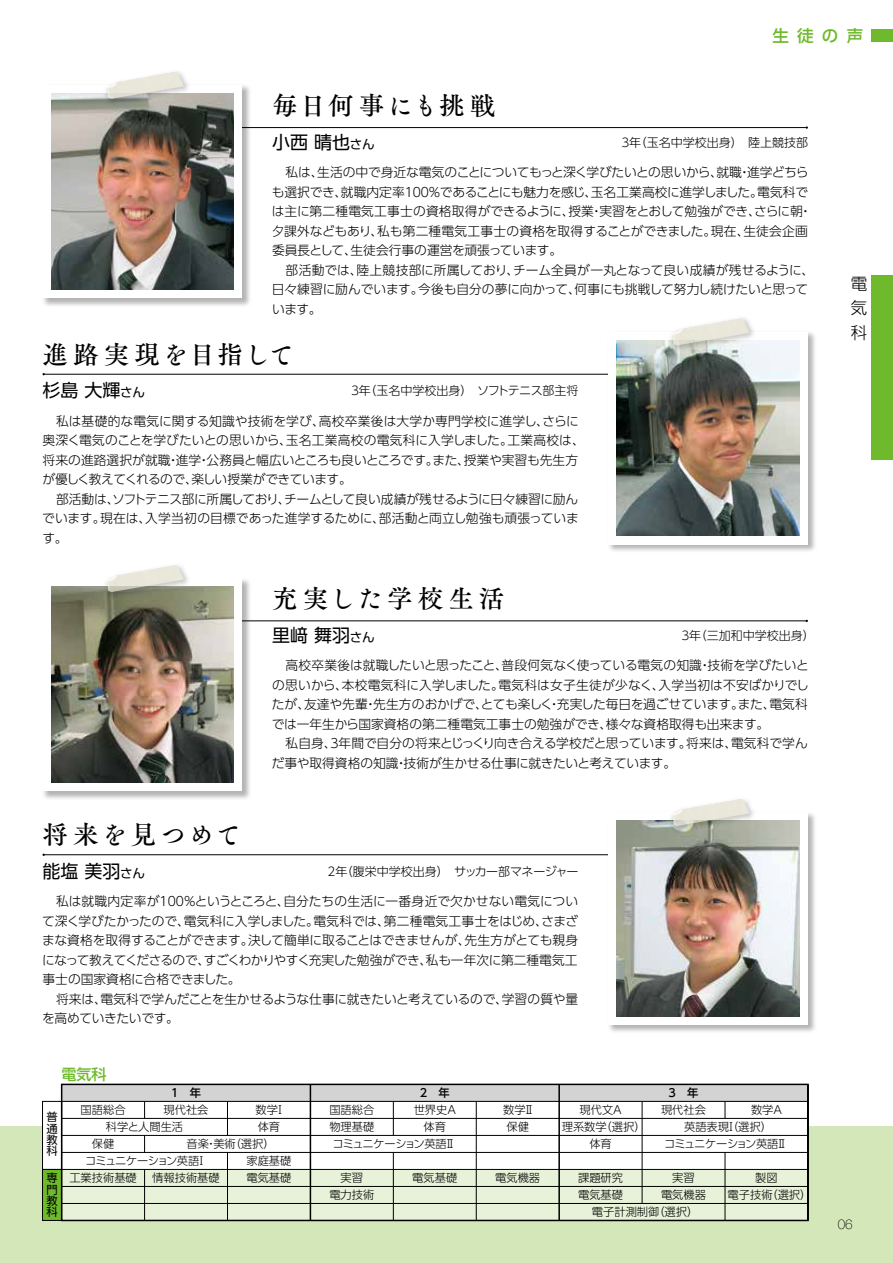
<style>
.page{position:relative;width:893px;height:1263px;background:#fff}
.page>*{position:absolute;margin:0;border:0;box-sizing:border-box;transform-origin:0 0}
.t1{font:25.5px "Tsuku A Old Min Pr 6 D";letter-spacing:.11em;color:#000}
.t2{font:25.5px "Tsuku A Old Min Pr 6 D";letter-spacing:.1em;color:#000}
.t3{font:25.5px "Tsuku A Old Min Pr 6 D";letter-spacing:.2em;color:#000}
.t4{font:25.5px "Tsuku A Old Min Pr 6 D";letter-spacing:.13em;color:#000}
.t5{font:18px "UD Shin Go Pro";color:#000}
.t6{font:500 16.5px "UD Shin Go Pro";color:#6fba2c}
.t7{font:300 16.5px/24.8px "UD Shin Go Pro";color:#000;text-align:justify}
.t8{font:500 15px "UD Shin Go Pro";color:#6fba2c}
.t9{font:100 13.5px "Helvetica Neue";color:#000}
.t10{font:300 12.75px/19.5px "UD Shin Go Pro";letter-spacing:-.01em;color:#000}
.t11{font:300 12px "UD Shin Go Pro";color:#000}
.t12{font:300 12px "UD Shin Go Pro";letter-spacing:-.02em;color:#000}
.t13{font:300 11.25px/17px "UD Shin Go Pro";color:#000;text-align:center}
.t14{font:300 11.25px "UD Shin Go Pro";letter-spacing:-.075em;color:#000}
.t15{font:300 11.25px/17px "UD Shin Go Pro";letter-spacing:-.035em;color:#000;text-align:center}
.t16{font:500 11.25px "UD Shin Go Pro";color:#000}
.t17{font:11.25px/11.2px "UD Shin Go Pro";color:#000;text-align:justify}
.s1{font-size:12.6px}
</style>
<div class="page">
<div style="left:0;top:1127px;width:893px;height:136px;background:#d4e7b9"></div>
<div style="left:43px;top:1169px;width:19px;height:51px;background:#6fba2c"></div>
<div style="left:43px;top:1101px;width:19px;height:68px;background:#fff"></div>
<div style="left:62px;top:1169px;width:746px;height:51px;background:#e8f2d9"></div>
<div style="left:62px;top:1101px;width:746px;height:68px;background:#fff"></div>
<div style="left:62px;top:1084px;width:746px;height:17px;background:#d3d3d4"></div>
<hr style="left:44px;top:127px;width:763px;height:1px;background:#000">
<hr style="left:44px;top:374px;width:763px;height:1px;background:#000">
<hr style="left:44px;top:620px;width:763px;height:1px;background:#000">
<hr style="left:44px;top:854px;width:763px;height:1px;background:#000">
<div style="left:61px;top:1084px;width:748px;height:137px;border:2px solid #000"></div>
<hr style="left:62px;top:1203px;width:746px;height:1px;background:#000">
<hr style="left:62px;top:1186px;width:746px;height:1px;background:#000">
<hr style="left:62px;top:1169px;width:746px;height:1px;background:#000">
<hr style="left:62px;top:1152px;width:746px;height:1px;background:#000">
<hr style="left:62px;top:1135px;width:746px;height:1px;background:#000">
<hr style="left:62px;top:1118px;width:746px;height:1px;background:#000">
<hr style="left:62px;top:1101px;width:746px;height:1px;background:#000">
<hr style="left:310px;top:1084px;width:1px;height:136px;background:#000">
<hr style="left:227px;top:1101px;width:1px;height:34px;background:#000">
<svg style="left:144px;top:1136px;width:1px;height:16px"></svg>
<hr style="left:144px;top:1169px;width:1px;height:51px;background:#000">
<svg style="left:144px;top:1102px;width:1px;height:16px"></svg>
<hr style="left:227px;top:1152px;width:1px;height:68px;background:#000">
<hr style="left:558px;top:1084px;width:2px;height:136px;background:#000">
<hr style="left:393px;top:1152px;width:1px;height:68px;background:#000">
<hr style="left:393px;top:1101px;width:1px;height:34px;background:#000">
<hr style="left:476px;top:1101px;width:1px;height:119px;background:#000">
<hr style="left:807px;top:1084px;width:2px;height:136px;background:#000">
<svg style="left:725px;top:1101px;width:1px;height:17px"></svg>
<hr style="left:642px;top:1101px;width:1px;height:102px;background:#000">
<hr style="left:725px;top:1152px;width:1px;height:68px;background:#000">
<div style="left:42px;top:1101px;width:20px;height:69px;border:1px solid #000"></div>
<div style="left:42px;top:1169px;width:20px;height:52px;border:1px solid #000"></div>
<img style="left:44px;top:85px;width:209px;height:221px">
<div style="left:43px;top:85px;width:199px;height:213px;background:#fff"></div>
<img style="left:51px;top:94px;width:183px;height:195px">
<img style="left:606px;top:332px;width:209px;height:219px">
<div style="left:608px;top:332px;width:200px;height:212px;background:#fff"></div>
<img style="left:617px;top:340px;width:182px;height:196px">
<img style="left:44px;top:579px;width:209px;height:220px">
<div style="left:43px;top:578px;width:199px;height:213px;background:#fff"></div>
<img style="left:51px;top:587px;width:183px;height:195px">
<img style="left:606px;top:813px;width:209px;height:219px">
<div style="left:608px;top:812px;width:200px;height:213px;background:#fff"></div>
<img style="left:617px;top:821px;width:182px;height:195px">
<div style="left:872px;top:275px;width:21px;height:185px;background:#6fba2c"></div>
<div style="left:872px;top:30px;width:21px;height:12px;background:#6fba2c"></div>
<img style="left:102px;top:78px;width:91px;height:30px">
<img style="left:106px;top:71px;width:78px;height:28px">
<img style="left:667px;top:323px;width:92px;height:31px">
<img style="left:671px;top:318px;width:78px;height:27px">
<img style="left:102px;top:571px;width:91px;height:30px">
<img style="left:106px;top:565px;width:78px;height:27px">
<img style="left:667px;top:804px;width:92px;height:31px">
<img style="left:671px;top:798px;width:78px;height:28px">
<h1 class="t2" style="left:272px;top:82px;width:225px">毎日何事にも挑戦</h1>
<p class="t6" style="left:772px;top:23px;width:92px">生徒の声</p>
<h2 class="t5" style="left:272px;top:127px;width:104px">小西 晴也<span class="s1">さん</span></h2>
<p class="t11" style="left:619px;top:132px;width:190px">３年（玉名中学校出身）　陸上競技部</p>
<p class="t10" style="left:272px;top:162px;width:542px;text-indent:14px">私は、生活の中で身近な電気のことについてもっと深く学びたいとの思いから、就職・進学どちらも選択でき、就職内定率１００％であることにも魅力を感じ、玉名工業高校に進学しました。電気科では主に第二種電気工事士の資格取得ができるように、授業・実習をとおして勉強ができ、さらに朝・夕課外などもあり、私も第二種電気工事士の資格を取得することができました。現在、生徒会企画委員長として、生徒会行事の運営を頑張っています。</p>
<p class="t10" style="left:272px;top:259px;width:544px;text-indent:14px">部活動では、陸上競技部に所属しており、チーム全員が一丸となって良い成績が残せるように、日々練習に励んでいます。今後も自分の夢に向かって、何事にも挑戦して努力し続けたいと思っています。</p>
<h1 class="t1" style="left:43px;top:331px;width:253px">進路実現を目指して</h1>
<h2 class="t5" style="left:43px;top:376px;width:104px">杉島 大輝<span class="s1">さん</span></h2>
<p class="t11" style="left:349px;top:381px;width:231px">３年（玉名中学校出身）　ソフトテニス部主将</p>
<p class="t10" style="left:43px;top:411px;width:544px;text-indent:14px">私は基礎的な電気に関する知識や技術を学び、高校卒業後は大学か専門学校に進学し、さらに奥深く電気のことを学びたいとの思いから、玉名工業高校の電気科に入学しました。工業高校は、将来の進路選択が就職・進学・公務員と幅広いところも良いところです。また、授業や実習も先生方が優しく教えてくれるので、楽しい授業ができています。</p>
<p class="t10" style="left:42px;top:489px;width:538px;text-align:justify;text-indent:14px">部活動は、ソフトテニス部に所属しており、チームとして良い成績が残せるように日々練習に励んでいます。現在は、入学当初の目標であった進学するために、部活動と両立し勉強も頑張っています。</p>
<h1 class="t3" style="left:272px;top:576px;width:234px">充実した学校生活</h1>
<h2 class="t5" style="left:272px;top:620px;width:104px">里﨑 舞羽<span class="s1">さん</span></h2>
<p class="t11" style="left:679px;top:626px;width:137px">３年（三加和中学校出身）</p>
<h1 class="t4" style="left:43px;top:812px;width:200px">将来を見つめて</h1>
<p class="t10" style="left:272px;top:655px;width:538px;text-align:justify;text-indent:14px">高校卒業後は就職したいと思ったこと、普段何気なく使っている電気の知識・技術を学びたいとの思いから、本校電気科に入学しました。電気科は女子生徒が少なく、入学当初は不安ばかりでしたが、友達や先輩・先生方のおかげで、とても楽しく・充実した毎日を過ごせています。また、電気科では一年生から国家資格の第二種電気工事士の勉強ができ、様々な資格取得も出来ます。</p>
<p class="t10" style="left:272px;top:733px;width:537px;text-indent:14px">私自身、３年間で自分の将来とじっくり向き合える学校だと思っています。将来は、電気科で学んだ事や取得資格の知識・技術が生かせる仕事に就きたいと考えています。</p>
<h2 class="t5" style="left:43px;top:856px;width:104px">能塩 美羽<span class="s1">さん</span></h2>
<p class="t12" style="left:326px;top:862px;width:254px">２年（腹栄中学校出身）　サッカー部マネージャー</p>
<p class="t10" style="left:42px;top:891px;width:538px;text-align:justify;text-indent:14px">私は就職内定率が１００％というところと、自分たちの生活に一番身近で欠かせない電気について深く学びたかったので、電気科に入学しました。電気科では、第二種電気工事士をはじめ、さまざまな資格を取得することができます。決して簡単に取ることはできませんが、先生方がとても親身になって教えてくださるので、すごくわかりやすく充実した勉強ができ、私も一年次に第二種電気工事士の国家資格に合格できました。</p>
<p class="t10" style="left:42px;top:989px;width:538px;text-indent:14px">将来は、電気科で学んだことを生かせるような仕事に就きたいと考えているので、学習の質や量を高めていきたいです。</p>
<p class="t8" style="left:62px;top:1062px;width:46px">電気科</p>
<p class="t16" style="left:171px;top:1084px;width:31px">1　年</p>
<p class="t16" style="left:420px;top:1084px;width:31px">2　年</p>
<p class="t16" style="left:669px;top:1084px;width:31px">3　年</p>
<p class="t17" style="left:46px;top:1111px;width:12px">普通教科</p>
<p class="t17" style="left:46px;top:1172px;width:12px">専門教科</p>
<p class="t13" style="left:256px;top:1101px;width:32px;text-align:left">数学Ⅰ体育</p>
<p class="t13" style="left:246px;top:1152px;width:46px;text-align:left">家庭基礎電気基礎</p>
<p class="t13" style="left:81px;top:1101px;width:46px">国語総合</p>
<p class="t13" style="left:92px;top:1135px;width:24px">保健</p>
<p class="t13" style="left:69px;top:1169px;width:69px">工業技術基礎</p>
<p class="t13" style="left:164px;top:1101px;width:47px">現代社会</p>
<p class="t13" style="left:106px;top:1118px;width:79px">科学と人間生活</p>
<p class="t14" style="left:85px;top:1152px;width:123px">コミュニケーション英語Ⅰ</p>
<p class="t13" style="left:186px;top:1135px;width:90px">音楽・美術（選択）</p>
<p class="t13" style="left:152px;top:1169px;width:69px">情報技術基礎</p>
<p class="t13" style="left:329px;top:1101px;width:46px;text-align:left">国語総合物理基礎</p>
<p class="t13" style="left:414px;top:1101px;width:45px">世界史Ａ体育</p>
<p class="t14" style="left:333px;top:1135px;width:125px">コミュニケーション英語Ⅱ</p>
<p class="t13" style="left:329px;top:1169px;width:46px">実習<br>電力技術</p>
<p class="t13" style="left:412px;top:1169px;width:46px">電気基礎</p>
<p class="t13" style="left:503px;top:1101px;width:33px">数学Ⅱ保健</p>
<p class="t13" style="left:495px;top:1169px;width:46px">電気機器</p>
<p class="t13" style="left:562px;top:1101px;width:85px">現代文Ａ<br>理系数学（選択）体育</p>
<p class="t13" style="left:578px;top:1169px;width:46px;text-align:left">課題研究電気基礎</p>
<p class="t13" style="left:661px;top:1101px;width:46px">現代社会</p>
<p class="t13" style="left:751px;top:1101px;width:34px">数学Ａ</p>
<p class="t15" style="left:664px;top:1118px;width:125px">英語表現Ⅰ（選択）<br>コミュニケーション英語Ⅱ</p>
<p class="t13" style="left:661px;top:1169px;width:46px">実習<br>電気機器</p>
<p class="t13" style="left:728px;top:1169px;width:85px">製図<br>電子技術（選択）</p>
<p class="t13" style="left:592px;top:1203px;width:108px">電子計測制御（選択）</p>
<p class="t7" style="left:851px;top:270px;width:17px">電気科</p>
<p class="t9" style="left:838px;top:1214px;width:17px">06</p>
</div>
